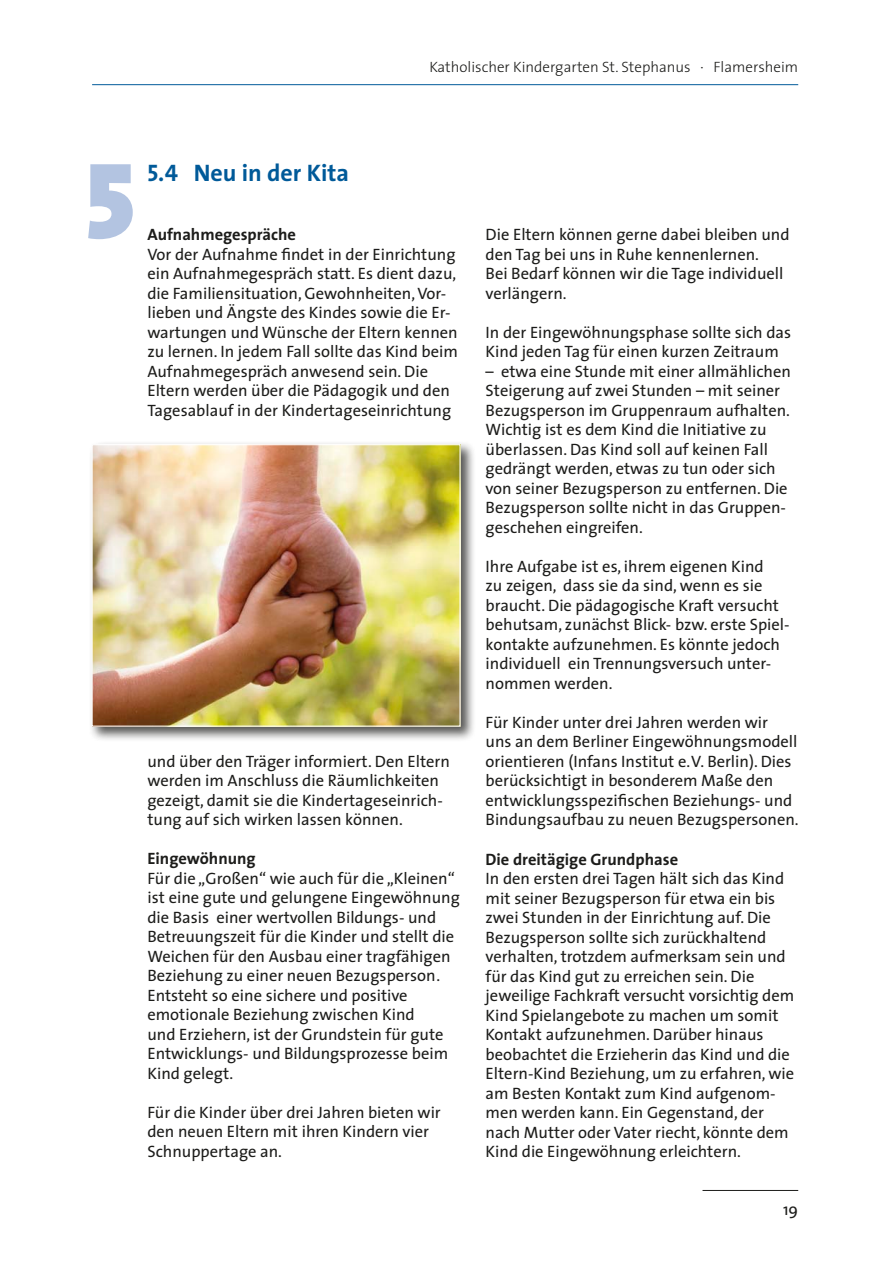
<style>
.page{position:relative;width:892px;height:1263px;background:#fff}
.page>*{position:absolute;margin:0;border:0;box-sizing:border-box;transform-origin:0 0}
.t1{font:109.5px "The Sans Black Caps";color:#b3c4e1}
.t2{font:700 24px "The Sans";color:#005a99}
.t3{font:16.5px/19.5px "The Sans";color:#1c1c1a}
.t4{font:700 16.5px "The Sans";color:#1c1c1a}
.t5{font:300 15px "The Sans";color:#1c1c1a}
.s1{font-family:"The Sans Bold Caps";font-weight:400}
</style>
<div class="page">
<hr style="left:92px;top:84px;width:706px;height:1px;background:#005a99">
<hr style="left:702px;top:1190px;width:96px;height:1px;background:#1c1c1a">
<div style="left:89px;top:441px;width:387px;height:301px;background:#1c1c1a;opacity:.75"></div>
<img style="left:94px;top:446px;width:364px;height:279px">
<div style="left:92px;top:444px;width:368px;height:283px;border:1px solid #fff"></div>
<p class="t5" style="left:429px;top:54px;width:370px">Katholischer Kindergarten St. Stephanus · Flamersheim</p>
<h1 class="t1" style="left:86px;top:108px;width:52px">5</h1>
<h2 class="t2" style="left:147px;top:153px;width:203px"><span class="s1">5.4</span> Neu in der Kita</h2>
<p class="t4" style="left:147px;top:221px;width:150px">Aufnahmegespräche</p>
<p class="t3" style="left:147px;top:244px;width:312px">Vor der Aufnahme findet in der Einrichtung ein Aufnahmegespräch statt. Es dient dazu, die Familiensituation, Gewohnheiten, Vor&shy;lieben und Ängste des Kindes sowie die Er&shy;wartungen und Wünsche der Eltern kennen zu lernen. In jedem Fall sollte das Kind beim Aufnahmegespräch anwesend sein. Die Eltern werden über die Pädagogik und den Tagesablauf in der Kindertageseinrichtung</p>
<p class="t3" style="left:147px;top:751px;width:304px">und über den Träger informiert. Den Eltern werden im Anschluss die Räumlichkeiten gezeigt, damit sie die Kindertageseinrich&shy;tung auf sich wirken lassen können.</p>
<p class="t4" style="left:147px;top:845px;width:110px">Eingewöhnung</p>
<p class="t3" style="left:147px;top:868px;width:314px">Für die „Großen“ wie auch für die „Kleinen“ ist eine gute und gelungene Eingewöhnung die Basis einer wertvollen Bildungs- und Betreuungszeit für die Kinder und stellt die Weichen für den Ausbau einer tragfähigen Beziehung zu einer neuen Bezugsperson.<br>Entsteht so eine sichere und positive emotionale Beziehung zwischen Kind<br>und Erziehern, ist der Grundstein für gute Entwicklungs- und Bildungsprozesse beim Kind gelegt.</p>
<p class="t3" style="left:147px;top:1102px;width:295px">Für die Kinder über drei Jahren bieten wir den neuen Eltern mit ihren Kindern vier<br>Schnuppertage an.</p>
<p class="t3" style="left:485px;top:224px;width:305px">Die Eltern können gerne dabei bleiben und den Tag bei uns in Ruhe kennenlernen.<br>Bei Bedarf können wir die Tage individuell verlängern.</p>
<p class="t3" style="left:485px;top:322px;width:307px">In der Eingewöhnungsphase sollte sich das<br>Kind jeden Tag für einen kurzen Zeitraum</p>
<p class="t3" style="left:485px;top:361px;width:307px">– etwa eine Stunde mit einer allmählichen Steigerung auf zwei Stunden – mit seiner Bezugsperson im Gruppenraum aufhalten.<br>Wichtig ist es dem Kind die Initiative zu überlassen. Das Kind soll auf keinen Fall gedrängt werden, etwas zu tun oder sich von seiner Bezugsperson zu entfernen. Die Bezugsperson sollte nicht in das Gruppen&shy;geschehen eingreifen.</p>
<p class="t3" style="left:485px;top:556px;width:305px">Ihre Aufgabe ist es, ihrem eigenen Kind<br>zu zeigen, dass sie da sind, wenn es sie braucht. Die pädagogische Kraft versucht behutsam, zunächst Blick- bzw. erste Spiel&shy;kontakte aufzunehmen. Es könnte jedoch individuell ein Trennungsversuch unter&shy;nommen werden.</p>
<p class="t3" style="left:485px;top:712px;width:314px">Für Kinder unter drei Jahren werden wir<br>uns an dem Berliner Eingewöhnungsmodell orientieren (Infans Institut e.V. Berlin). Dies berücksichtigt in besonderem Maße den entwicklungsspezifischen Beziehungs- und Bindungsaufbau zu neuen Bezugspersonen.</p>
<p class="t4" style="left:485px;top:845px;width:194px">Die dreitägige Grundphase</p>
<p class="t3" style="left:485px;top:868px;width:310px">In den ersten drei Tagen hält sich das Kind mit seiner Bezugsperson für etwa ein bis zwei Stunden in der Einrichtung auf. Die Bezugsperson sollte sich zurückhaltend verhalten, trotzdem aufmerksam sein und für das Kind gut zu erreichen sein. Die jeweilige Fachkraft versucht vorsichtig dem Kind Spielangebote zu machen um somit Kontakt aufzunehmen. Darüber hinaus beobachtet die Erzieherin das Kind und die Eltern-Kind Beziehung, um zu erfahren, wie am Besten Kontakt zum Kind aufgenom&shy;men werden kann. Ein Gegenstand, der nach Mutter oder Vater riecht, könnte dem Kind die Eingewöhnung erleichtern.</p>
<p class="t3" style="left:783px;top:1199px;width:17px">19</p>
</div>
